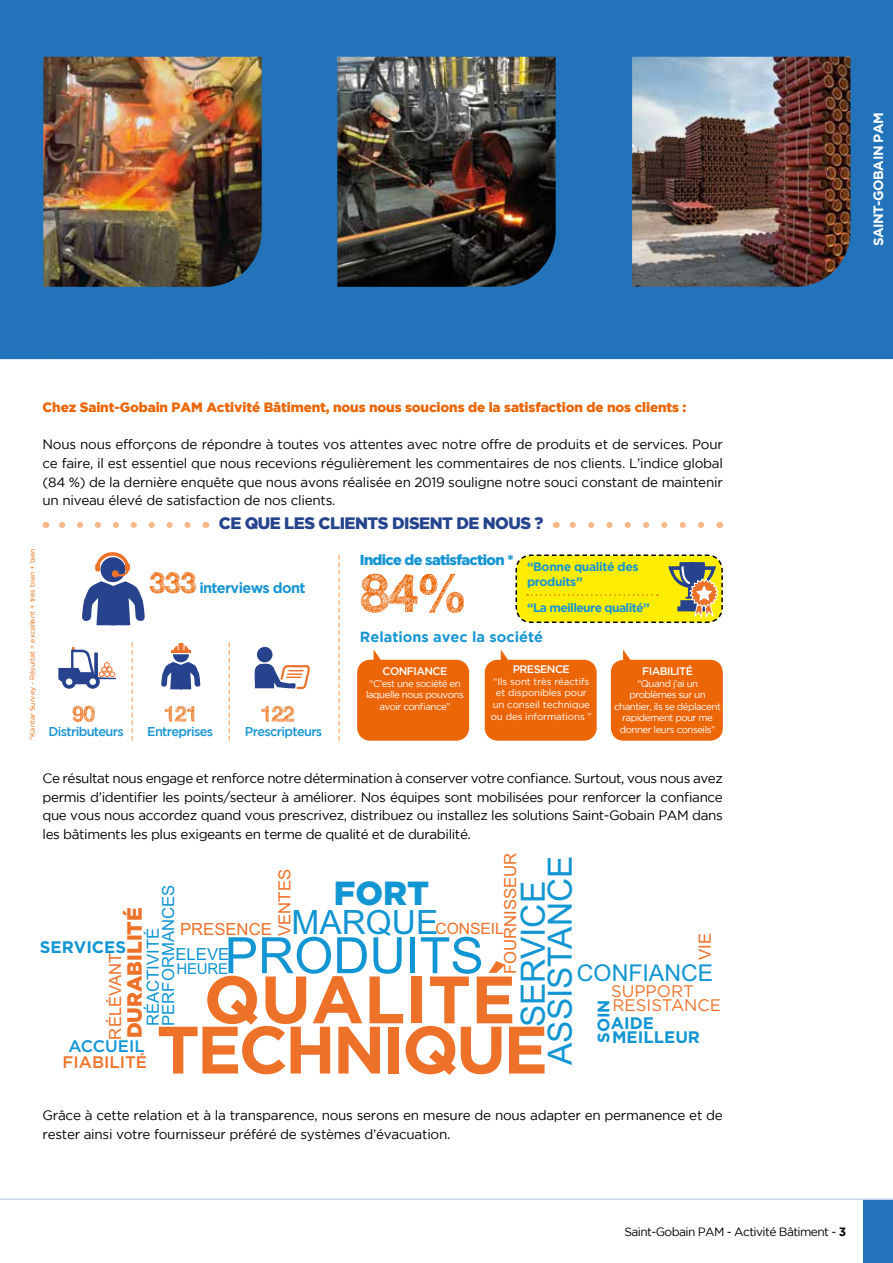
<style>
.page{position:relative;width:893px;height:1263px;background:#fff}
.page>*{position:absolute;margin:0;border:0;box-sizing:border-box;transform-origin:0 0}
.t1{font:700 66.9px/50.2px "Gotham";letter-spacing:-.045em;color:#ee712a;text-align:center}
.t2{font:700 52.5px "Sketchetik";color:#ec6608}
.t3{font:50.1px "Arial";color:#1195d3}
.t4{font:33.45px "Arial";color:#1195d3}
.t5{font:900 33.45px "Gotham";color:#1195d3}
.t6{font:23.1px "Arial";color:#1195d3}
.t7{font:900 20.7px "Gotham";color:#ee712a}
.t8{font:16.65px "Arial";color:#ee712a}
.t9{font:16.65px "Arial";color:#1195d3}
.t10{font:700 16.65px "Gotham";color:#1195d3}
.t11{font:16.65px "Gotham";color:#ee712a}
.t12{font:500 16.65px "Gotham";color:#ee712a}
.t13{font:500 16.65px "Gotham";color:#1195d3}
.t14{font:900 16.5px "Gotham";letter-spacing:-.03em;color:#26458e}
.t15{font:15.6px "Arial";color:#ee712a}
.t16{font:15px "Arial";letter-spacing:-.02em;color:#1195d3}
.t17{font:700 14.55px "Gotham";color:#1895d3}
.t18{font:900 14.55px "Gotham";letter-spacing:-.045em;color:#1895d3}
.t19{font:700 14.55px "Gotham";letter-spacing:-.045em;color:#1895d3}
.t20{font:13.5px/18.8px "Gotham";letter-spacing:-.02em;color:#000;text-align:justify}
.t21{font:900 13.5px "Gotham";letter-spacing:-.01em;color:#ec6608}
.t22{font:700 13.5px "Gotham";letter-spacing:-.04em;color:#fff}
.t23{font:500 12.75px "Gotham";letter-spacing:-.05em;color:#1895d3}
.t24{font:700 12.15px/14.5px "Gotham";letter-spacing:-.03em;color:#1895d3}
.t25{font:700 12.15px "Gotham";letter-spacing:-.05em;color:#1895d3}
.t26{font:12px "Gotham";letter-spacing:-.05em;color:#000}
.t27{font:500 10.95px "Gotham";letter-spacing:-.05em;color:#fff}
.t28{font:9.75px/11.6px "Gotham";letter-spacing:-.05em;color:#fff;text-align:center}
.t29{font:9.75px/11.6px "Gotham";letter-spacing:-.01em;color:#fff;text-align:center}
.t30{font:7.05px "Gotham";color:#ec6608}
.s1{font-family:"Sketchetik";font-size:29.1px;color:#ec6608}
.s2{font-weight:700}
</style>
<div class="page">
<div style="left:0;top:0;width:893px;height:359px;background:#2273b9"></div>
<div style="left:863px;top:1199px;width:30px;height:64px;background:#2273b9"></div>
<hr style="left:0;top:1198px;width:893px;height:2px;background:#c8d2ec">
<img style="left:43px;top:57px;width:219px;height:230px">
<img style="left:337px;top:57px;width:219px;height:230px">
<img style="left:632px;top:57px;width:218px;height:230px">
<svg style="left:82px;top:552px;width:63px;height:73px"></svg>
<div style="left:125px;top:563px;width:5px;height:8px;background:#ee7129;border-radius:3px"></div>
<div style="left:95px;top:563px;width:5px;height:9px;background:#ee7129;border-radius:3px"></div>
<div style="left:86px;top:675px;width:14px;height:14px;background:#28438d;border-radius:50%"></div>
<div style="left:62px;top:675px;width:14px;height:14px;background:#28438d;border-radius:50%"></div>
<svg style="left:58px;top:647px;width:58px;height:37px"></svg>
<div style="left:66px;top:678px;width:6px;height:7px;background:#fff;border-radius:50%"></div>
<div style="left:90px;top:678px;width:6px;height:7px;background:#fff;border-radius:50%"></div>
<svg style="left:161px;top:643px;width:39px;height:46px"></svg>
<div style="left:257px;top:647px;width:15px;height:15px;background:#28438d;border-radius:50%"></div>
<svg style="left:255px;top:664px;width:55px;height:25px"></svg>
<svg style="left:262px;top:706px;width:32px;height:16px"></svg>
<svg style="left:165px;top:706px;width:29px;height:16px"></svg>
<svg style="left:72px;top:706px;width:23px;height:16px"></svg>
<svg style="left:131px;top:642px;width:2px;height:99px"></svg>
<svg style="left:229px;top:642px;width:1px;height:99px"></svg>
<svg style="left:515px;top:554px;width:208px;height:69px;background:#e8d719"></svg>
<svg style="left:59px;top:522px;width:129px;height:6px"></svg>
<svg style="left:569px;top:522px;width:132px;height:6px"></svg>
<svg style="left:338px;top:555px;width:2px;height:186px"></svg>
<svg style="left:485px;top:649px;width:112px;height:92px;background:#ee7928"></svg>
<div style="left:611px;top:660px;width:112px;height:81px;background:#ec6608;border-radius:13px"></div>
<svg style="left:357px;top:649px;width:112px;height:92px;background:#ee7a28"></svg>
<svg style="left:623px;top:649px;width:10px;height:11px"></svg>
<p class="t22" style="left:870px;top:246px;width:135px;rotate:-90deg">SAINT-GOBAIN PAM</p>
<p class="t21" style="left:43px;top:399px;width:646px">Chez Saint-Gobain PAM Activité Bâtiment, nous nous soucions de la satisfaction de nos clients :</p>
<p class="t20" style="left:43px;top:435px;width:682px">Nous nous efforçons de répondre à toutes vos attentes avec notre offre de produits et de services. Pour ce faire, il est essentiel que nous recevions régulièrement les commentaires de nos clients. L’indice global (84 %) de la dernière enquête que nous avons réalisée en 2019 souligne notre souci constant de maintenir un niveau élevé de satisfaction de nos clients.</p>
<p class="t30" style="left:28px;top:740px;width:193px;rotate:-90deg">*Kantar Survey - Résultat = excellent + très bien + bien</p>
<p class="t14" style="left:219px;top:513px;width:326px">CE QUE LES CLIENTS DISENT DE NOUS ?</p>
<p class="t24" style="left:527px;top:559px;width:113px">“Bonne qualité des produits”</p>
<p class="t25" style="left:527px;top:601px;width:124px">“La meilleure qualité”</p>
<p class="t17" style="left:360px;top:629px;width:185px">Relations avec la société</p>
<p class="t18" style="left:360px;top:551px;width:155px">Indice de satisfaction *</p>
<p class="t19" style="left:150px;top:580px;width:157px"><span class="s1">333</span> interviews dont</p>
<h2 class="t2" style="left:360px;top:560px;width:109px">84%</h2>
<p class="t23" style="left:48px;top:724px;width:77px">Distributeurs</p>
<p class="t23" style="left:147px;top:724px;width:68px">Entreprises</p>
<p class="t23" style="left:245px;top:724px;width:79px">Prescripteurs</p>
<p class="t27" style="left:383px;top:665px;width:66px">CONFIANCE</p>
<p class="t28" style="left:366px;top:677px;width:99px">“C’est une société en laquelle nous pouvons avoir confiance”</p>
<p class="t27" style="left:513px;top:663px;width:58px">PRESENCE</p>
<p class="t29" style="left:491px;top:675px;width:103px">“Ils sont très réactifs et disponibles pour un conseil technique ou des informations ”</p>
<p class="t27" style="left:642px;top:665px;width:52px">FIABILITÉ</p>
<p class="t28" style="left:614px;top:677px;width:108px">“Quand j’ai un problèmes sur un chantier, ils se déplacent rapidement pour me donner leurs conseils”</p>
<p class="t20" style="left:43px;top:768px;width:682px">Ce résultat nous engage et renforce notre détermination à conserver votre confiance. Surtout, vous nous avez permis d’identifier les points/secteur à améliorer. Nos équipes sont mobilisées pour renforcer la confiance que vous nous accordez quand vous prescrivez, distribuez ou installez les solutions Saint-Gobain PAM dans les bâtiments les plus exigeants en terme de qualité et de durabilité.</p>
<p class="t8" style="left:499px;top:974px;width:123px;rotate:-90deg">FOURNISSEUR</p>
<h3 class="t4" style="left:538px;top:1065px;width:211px;rotate:-90deg">ASSISTANCE</h3>
<p class="t8" style="left:274px;top:936px;width:68px;rotate:-90deg">VENTES</p>
<h3 class="t5" style="left:334px;top:874px;width:97px">FORT</h3>
<h3 class="t4" style="left:511px;top:1027px;width:148px;rotate:-90deg">SERVICE</h3>
<p class="t9" style="left:158px;top:1026px;width:143px;rotate:-90deg">PERFORMANCES</p>
<h3 class="t7" style="left:122px;top:1038px;width:133px;rotate:-90deg">DURABILITÉ</h3>
<h3 class="t4" style="left:292px;top:900px;width:148px">MARQUE</h3>
<p class="t8" style="left:180px;top:918px;width:93px">PRESENCE</p>
<p class="t15" style="left:435px;top:918px;width:70px">CONSEIL</p>
<p class="t9" style="left:142px;top:1026px;width:100px;rotate:-90deg">RÉACTIVITÉ</p>
<p class="t8" style="left:694px;top:960px;width:28px;rotate:-90deg">VIE</p>
<h3 class="t3" style="left:225px;top:923px;width:261px">PRODUITS</h3>
<p class="t10" style="left:40px;top:937px;width:88px">SERVICES</p>
<p class="t9" style="left:175px;top:943px;width:55px">ELEVE</p>
<p class="t8" style="left:105px;top:1039px;width:88px;rotate:-90deg">RÉLÉVANT</p>
<h1 class="t1" style="left:157px;top:973px;width:393px">QUALITÉ<br>TECHNIQUE</h1>
<p class="t16" style="left:176px;top:958px;width:53px">HEURE</p>
<h3 class="t6" style="left:577px;top:957px;width:138px">CONFIANCE</h3>
<p class="t11" style="left:611px;top:982px;width:84px">SUPPORT</p>
<p class="t10" style="left:594px;top:1043px;width:45px;rotate:-90deg">SOIN</p>
<p class="t11" style="left:612px;top:996px;width:110px">RESISTANCE</p>
<p class="t10" style="left:611px;top:1014px;width:45px">AIDE</p>
<p class="t10" style="left:612px;top:1028px;width:89px">MEILLEUR</p>
<p class="t13" style="left:68px;top:1036px;width:78px">ACCUEIL</p>
<p class="t12" style="left:63px;top:1053px;width:86px">FIABILITÉ</p>
<p class="t20" style="left:43px;top:1106px;width:682px">Grâce à cette relation et à la transparence, nous serons en mesure de nous adapter en permanence et de rester ainsi votre fournisseur préféré de systèmes d’évacuation.</p>
<p class="t26" style="left:624px;top:1225px;width:223px">Saint-Gobain PAM - Activité Bâtiment - <span class="s2">3</span></p>
</div>
